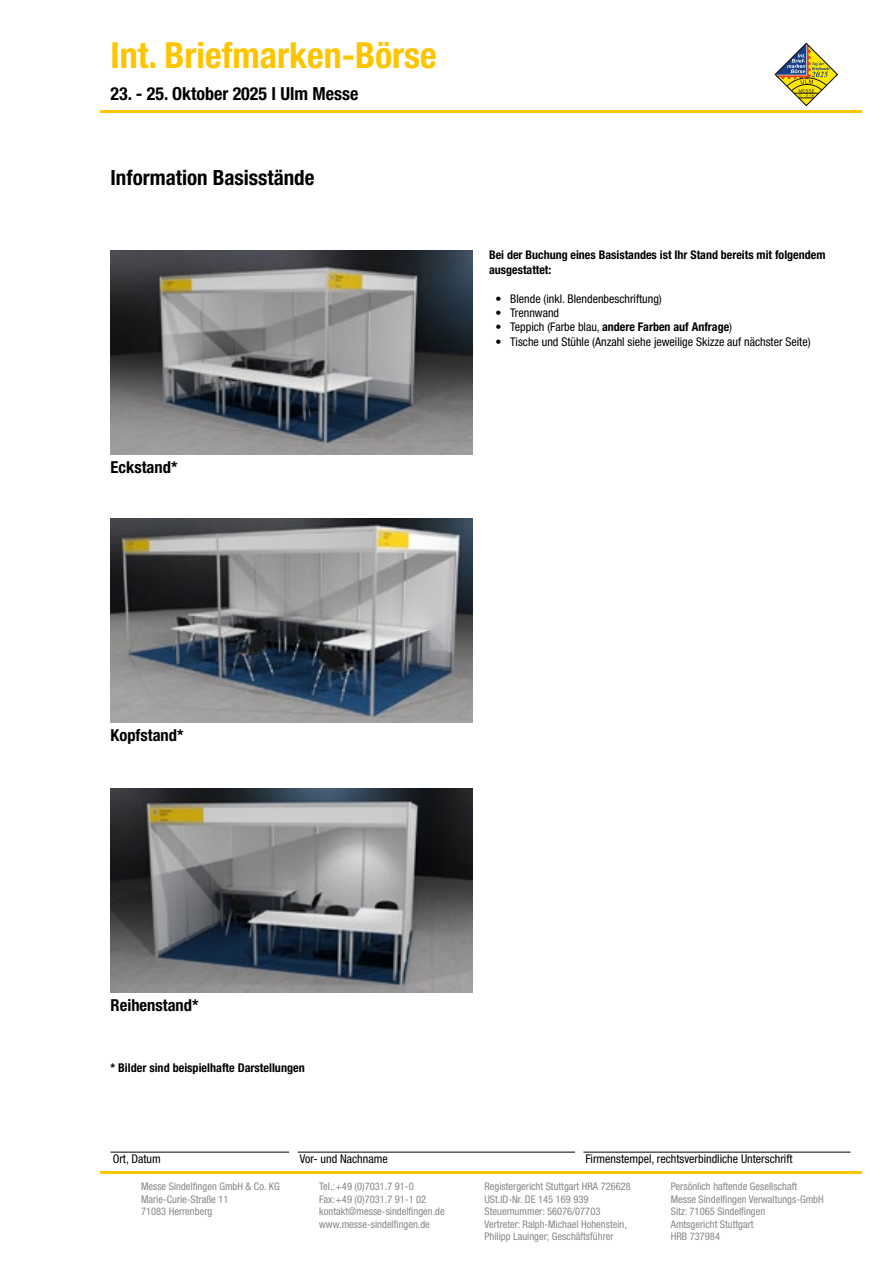
<style>
.page{position:relative;width:893px;height:1263px;background:#fff}
.page>*{position:absolute;margin:0;border:0;box-sizing:border-box;transform-origin:0 0}
.t1{font:700 condensed 36px "Helvetica Neue LT Std";color:#fdc500}
.t2{font:700 condensed 21px "Helvetica Neue LT Std";color:#000}
.t3{font:700 condensed 18px "Helvetica Neue LT Std";color:#000}
.t4{font:700 condensed 16.5px "Helvetica Neue LT Std";color:#000}
.t5{font:700 condensed 12.15px "Helvetica Neue LT Std";color:#000}
.t6{font:condensed 12px "Helvetica Neue LT Std";color:#000}
.t7{font:700 condensed 12px/14.4px "Helvetica Neue LT Std";color:#000}
.t8{font:condensed 10.5px/12.6px "Helvetica Neue LT Std";color:#878786}
.s1{font-weight:400}
</style>
<div class="page">
<hr style="left:100px;top:1172px;width:761px;height:2px;background:#fdc500">
<svg style="left:775px;top:43px;width:63px;height:63px"></svg>
<hr style="left:100px;top:111px;width:761px;height:2px;background:#fdc500">
<img style="left:111px;top:251px;width:361px;height:203px">
<img style="left:111px;top:519px;width:361px;height:203px">
<img style="left:111px;top:789px;width:361px;height:203px">
<hr style="left:111px;top:1152px;width:178px;height:1px;background:#000">
<hr style="left:298px;top:1152px;width:277px;height:1px;background:#000">
<hr style="left:583px;top:1152px;width:267px;height:1px;background:#000">
<h1 class="t1" style="left:111px;top:34px;width:328px">Int. Briefmarken-Börse</h1>
<h3 class="t3" style="left:111px;top:83px;width:249px">23. - 25. Oktober 2025 I Ulm Messe</h3>
<h2 class="t2" style="left:111px;top:165px;width:205px">Information Basisstände</h2>
<h3 class="t4" style="left:111px;top:457px;width:68px">Eckstand*</h3>
<h3 class="t4" style="left:111px;top:725px;width:74px">Kopfstand*</h3>
<h3 class="t4" style="left:111px;top:995px;width:89px">Reihenstand*</h3>
<p class="t5" style="left:111px;top:1060px;width:196px">* Bilder sind beispielhafte Darstellungen</p>
<p class="t7" style="left:489px;top:248px;width:338px">Bei der Buchung eines Basistandes ist Ihr Stand bereits mit folgendem ausgestattet:</p>
<p class="t6" style="left:495px;top:291px;width:168px">• Blende (inkl. Blendenbeschriftung)</p>
<p class="t6" style="left:495px;top:306px;width:65px">• Trennwand</p>
<p class="t7" style="left:495px;top:320px;width:238px"><span class="s1">• Teppich (Farbe blau,</span> andere Farben auf Anfrage<span class="s1">)</span></p>
<p class="t6" style="left:495px;top:335px;width:317px">• Tische und Stühle (Anzahl siehe jeweilige Skizze auf nächster Seite)</p>
<p class="t6" style="left:113px;top:1152px;width:50px">Ort, Datum</p>
<p class="t6" style="left:300px;top:1152px;width:89px">Vor- und Nachname</p>
<p class="t6" style="left:585px;top:1152px;width:209px">Firmenstempel, rechtsverbindliche Unterschrift</p>
<p class="t8" style="left:141px;top:1180px;width:140px">Messe Sindelfingen GmbH &amp; Co. KG<br>Marie-Curie-Straße 11<br>71083 Herrenberg</p>
<p class="t8" style="left:319px;top:1180px;width:127px">Tel.:+49 (0)7031.7 91-0<br>Fax:+49 (0)7031.7 91-1 02 kontakt@messe-sindelfingen.de www.messe-sindelfingen.de</p>
<p class="t8" style="left:484px;top:1180px;width:148px">Registergericht Stuttgart HRA 726628<br>USt.ID-Nr. DE 145 169 939<br>Steuernummer: 56076/07703<br>Vertreter: Ralph-Michael Hohenstein, Philipp Lauinger; Geschäftsführer</p>
<p class="t8" style="left:671px;top:1180px;width:154px">Persönlich haftende Gesellschaft<br>Messe Sindelfingen Verwaltungs-GmbH<br>Sitz: 71065 Sindelfingen<br>Amtsgericht Stuttgart<br>HRB 737984</p>
</div>
